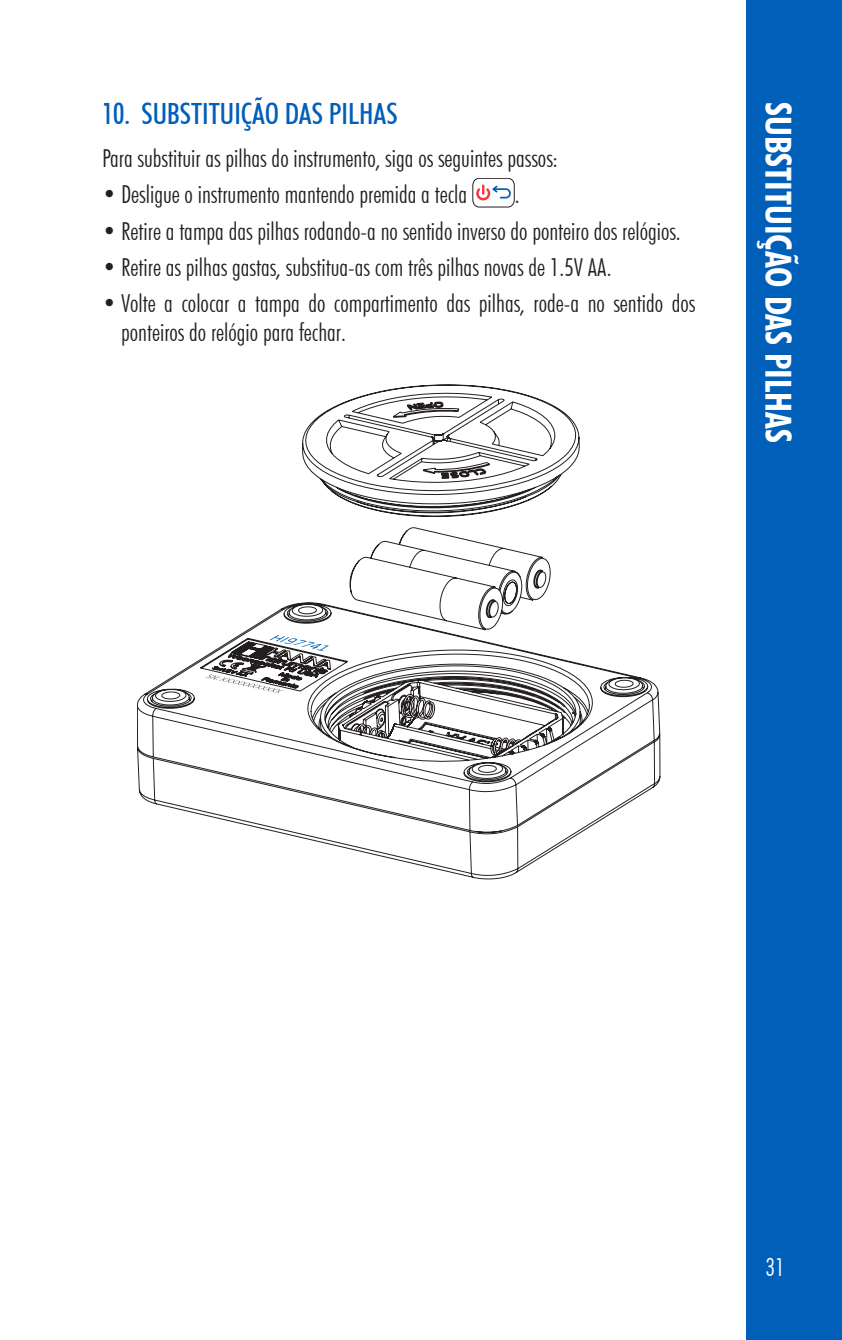
<style>
.page{position:relative;width:842px;height:1340px;background:#fff}
.page>*{position:absolute;margin:0;border:0;box-sizing:border-box;transform-origin:0 0}
.t1{font:700 condensed 36px "Futura BT";color:#fff}
.t2{font:500 condensed 29.25px "Futura BT";color:#005fb9}
.body_text_MAN{font:300 condensed 24.75px/29.7px "Futura BT";color:#231f20}
.t3{font:300 condensed 24.75px "Futura BT";color:#fff}
</style>
<div class="page">
<div style="left:746px;top:0;width:96px;height:1339px;background:#005fb9"></div>
<svg style="left:473px;top:178px;width:41px;height:29px"></svg>
<svg style="left:137px;top:385px;width:523px;height:494px"></svg>
<svg style="left:205px;top:674px;width:78px;height:19px"></svg>
<svg style="left:270px;top:635px;width:59px;height:16px"></svg>
<p class="t2" style="left:102px;top:96px;width:297px">10. SUBSTITUIÇÃO DAS PILHAS</p>
<p class="body_text_MAN" style="left:102px;top:143px;width:457px">Para substituir as pilhas do instrumento, siga os seguintes passos:</p>
<p class="body_text_MAN" style="left:102px;top:179px;width:367px">• Desligue o instrumento mantendo premida a tecla</p>
<p class="body_text_MAN" style="left:515px;top:179px;width:6px">.</p>
<p class="body_text_MAN" style="left:102px;top:216px;width:580px">• Retire a tampa das pilhas rodando-a no sentido inverso do ponteiro dos relógios.</p>
<p class="body_text_MAN" style="left:102px;top:252px;width:511px">• Retire as pilhas gastas, substitua-as com três pilhas novas de 1.5V AA.</p>
<p class="body_text_MAN" style="left:121px;top:288px;width:576px;text-indent:-19px">• Volte a colocar a tampa do compartimento das pilhas, rode-a no sentido dos ponteiros do relógio para fechar.</p>
<h1 class="t1" style="left:800px;top:102px;width:342px;rotate:90deg">SUBSTITUIÇÃO DAS PILHAS</h1>
<p class="t3" style="left:765px;top:1252px;width:21px">31</p>
</div>
